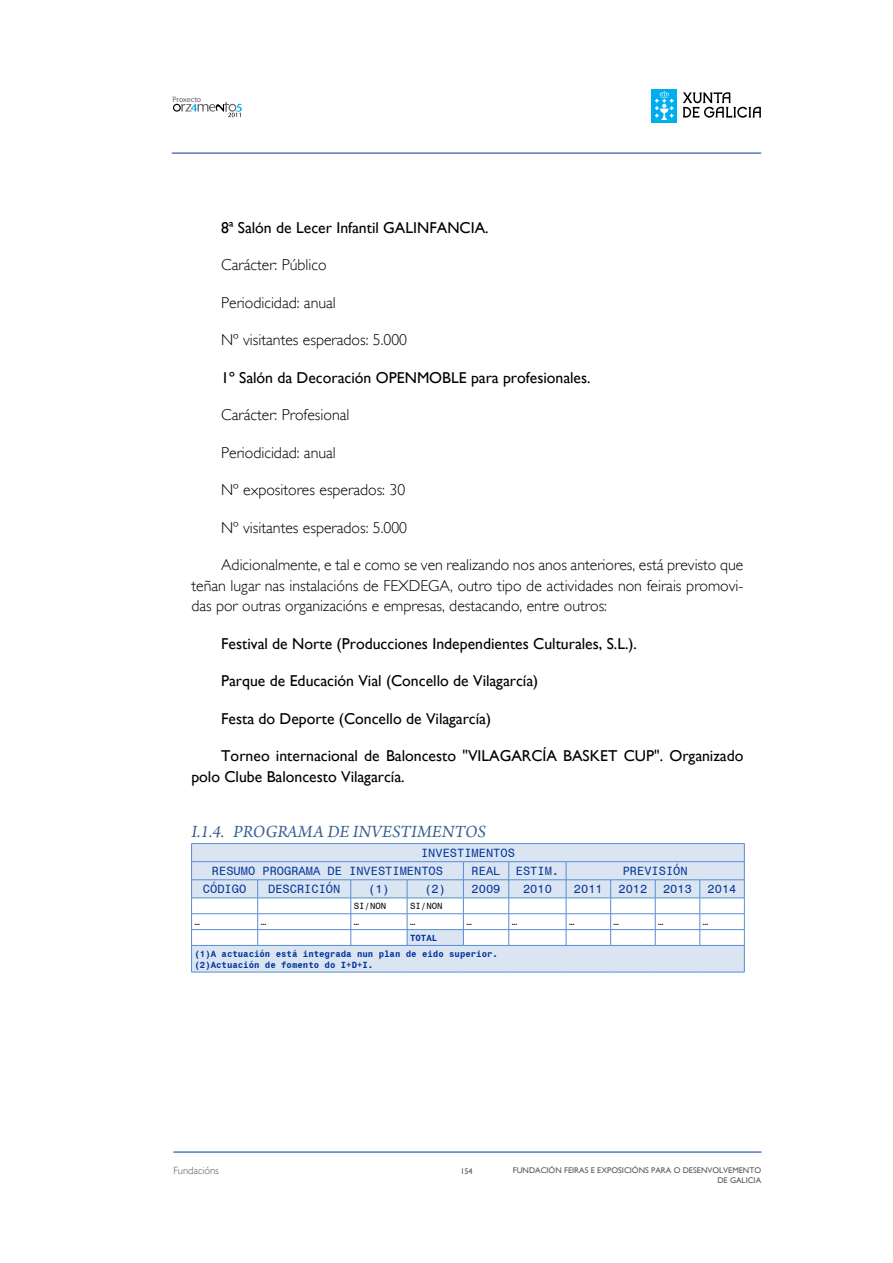
<style>
.page{position:relative;width:893px;height:1263px;background:#fff}
.page>*{position:absolute;margin:0;border:0;box-sizing:border-box;transform-origin:0 0}
.t1{font:italic 18px "Arno Pro";color:#365f91}
.t2{font:300 15.75px/20.4px "Gill Sans";color:#000;text-align:justify}
.t3{font:15.75px/20.4px "Gill Sans";color:#000}
.t4{font:12px/18.1px "Monospace 821 BT";color:#00359e}
.t5{font:300 10.5px "Gill Sans";color:#58595b}
.t6{font:700 9px/15.9px "Monospace 821 BT";color:#00359e}
.t7{font:9px "Monospace 821 BT";color:#000}
.t8{font:8.25px/9.9px "Gill Sans";color:#58595b;text-align:right}
.t9{font:7.95px "Myriad Pro";letter-spacing:-.01em;color:#636368}
</style>
<div class="page">
<div style="left:651px;top:89px;width:26px;height:34px;background:#00aeef"></div>
<svg style="left:655px;top:91px;width:19px;height:29px"></svg>
<svg style="left:683px;top:92px;width:78px;height:26px"></svg>
<svg style="left:173px;top:102px;width:69px;height:15px"></svg>
<hr style="left:172px;top:153px;width:589px;height:1px;background:#003a9e">
<hr style="left:173px;top:1152px;width:588px;height:1px;background:#003a9e">
<svg style="left:192px;top:844px;width:552px;height:128px;fill:#dbe5f1"></svg>
<hr style="left:191px;top:843px;width:67px;height:1px;background:#548dd4">
<hr style="left:258px;top:843px;width:93px;height:1px;background:#548dd4">
<hr style="left:351px;top:843px;width:56px;height:1px;background:#548dd4">
<hr style="left:407px;top:843px;width:56px;height:1px;background:#548dd4">
<hr style="left:463px;top:843px;width:46px;height:1px;background:#548dd4">
<hr style="left:509px;top:843px;width:57px;height:1px;background:#548dd4">
<hr style="left:566px;top:843px;width:45px;height:1px;background:#548dd4">
<hr style="left:611px;top:843px;width:44px;height:1px;background:#548dd4">
<hr style="left:655px;top:843px;width:45px;height:1px;background:#548dd4">
<hr style="left:700px;top:843px;width:44px;height:1px;background:#548dd4">
<hr style="left:191px;top:861px;width:67px;height:1px;background:#548dd4">
<hr style="left:258px;top:861px;width:93px;height:1px;background:#548dd4">
<hr style="left:351px;top:861px;width:56px;height:1px;background:#548dd4">
<hr style="left:407px;top:861px;width:56px;height:1px;background:#548dd4">
<hr style="left:463px;top:861px;width:46px;height:1px;background:#548dd4">
<hr style="left:509px;top:861px;width:57px;height:1px;background:#548dd4">
<hr style="left:566px;top:861px;width:45px;height:1px;background:#548dd4">
<hr style="left:611px;top:861px;width:44px;height:1px;background:#548dd4">
<hr style="left:655px;top:861px;width:45px;height:1px;background:#548dd4">
<hr style="left:700px;top:861px;width:44px;height:1px;background:#548dd4">
<hr style="left:191px;top:879px;width:67px;height:1px;background:#548dd4">
<hr style="left:191px;top:898px;width:67px;height:1px;background:#548dd4">
<hr style="left:258px;top:879px;width:93px;height:1px;background:#548dd4">
<hr style="left:258px;top:898px;width:93px;height:1px;background:#548dd4">
<hr style="left:351px;top:879px;width:56px;height:1px;background:#548dd4">
<hr style="left:407px;top:879px;width:56px;height:1px;background:#548dd4">
<hr style="left:463px;top:879px;width:46px;height:1px;background:#548dd4">
<hr style="left:463px;top:898px;width:46px;height:1px;background:#548dd4">
<hr style="left:509px;top:879px;width:57px;height:1px;background:#548dd4">
<hr style="left:509px;top:898px;width:57px;height:1px;background:#548dd4">
<hr style="left:566px;top:879px;width:45px;height:1px;background:#548dd4">
<hr style="left:566px;top:898px;width:45px;height:1px;background:#548dd4">
<hr style="left:611px;top:879px;width:44px;height:1px;background:#548dd4">
<hr style="left:611px;top:898px;width:44px;height:1px;background:#548dd4">
<hr style="left:655px;top:879px;width:45px;height:1px;background:#548dd4">
<hr style="left:655px;top:898px;width:45px;height:1px;background:#548dd4">
<hr style="left:700px;top:879px;width:44px;height:1px;background:#548dd4">
<hr style="left:700px;top:898px;width:44px;height:1px;background:#548dd4">
<hr style="left:407px;top:945px;width:56px;height:1px;background:#548dd4">
<hr style="left:191px;top:972px;width:67px;height:1px;background:#548dd4">
<hr style="left:258px;top:972px;width:93px;height:1px;background:#548dd4">
<hr style="left:351px;top:972px;width:56px;height:1px;background:#548dd4">
<hr style="left:407px;top:972px;width:56px;height:1px;background:#548dd4">
<hr style="left:463px;top:972px;width:46px;height:1px;background:#548dd4">
<hr style="left:509px;top:972px;width:57px;height:1px;background:#548dd4">
<hr style="left:566px;top:972px;width:45px;height:1px;background:#548dd4">
<hr style="left:611px;top:972px;width:44px;height:1px;background:#548dd4">
<hr style="left:655px;top:972px;width:45px;height:1px;background:#548dd4">
<hr style="left:700px;top:972px;width:44px;height:1px;background:#548dd4">
<hr style="left:351px;top:898px;width:56px;height:1px;background:#548dd4">
<hr style="left:407px;top:898px;width:56px;height:1px;background:#548dd4">
<hr style="left:351px;top:913px;width:56px;height:1px;background:#548dd4">
<hr style="left:407px;top:913px;width:56px;height:1px;background:#548dd4">
<hr style="left:407px;top:929px;width:56px;height:1px;background:#548dd4">
<hr style="left:191px;top:913px;width:67px;height:1px;background:#548dd4">
<hr style="left:258px;top:913px;width:93px;height:1px;background:#548dd4">
<hr style="left:463px;top:913px;width:46px;height:1px;background:#548dd4">
<hr style="left:509px;top:913px;width:57px;height:1px;background:#548dd4">
<hr style="left:566px;top:913px;width:45px;height:1px;background:#548dd4">
<hr style="left:611px;top:913px;width:44px;height:1px;background:#548dd4">
<hr style="left:655px;top:913px;width:45px;height:1px;background:#548dd4">
<hr style="left:700px;top:913px;width:44px;height:1px;background:#548dd4">
<hr style="left:191px;top:929px;width:67px;height:1px;background:#548dd4">
<svg style="left:191px;top:844px;width:1px;height:128px"></svg>
<hr style="left:191px;top:945px;width:67px;height:1px;background:#548dd4">
<hr style="left:258px;top:929px;width:93px;height:1px;background:#548dd4">
<svg style="left:257px;top:880px;width:1px;height:65px"></svg>
<hr style="left:258px;top:945px;width:93px;height:1px;background:#548dd4">
<hr style="left:351px;top:929px;width:56px;height:1px;background:#548dd4">
<svg style="left:351px;top:880px;width:1px;height:65px"></svg>
<svg style="left:407px;top:880px;width:1px;height:65px"></svg>
<hr style="left:351px;top:945px;width:56px;height:1px;background:#548dd4">
<hr style="left:463px;top:929px;width:46px;height:1px;background:#548dd4">
<svg style="left:463px;top:862px;width:1px;height:83px"></svg>
<hr style="left:463px;top:945px;width:46px;height:1px;background:#548dd4">
<hr style="left:509px;top:929px;width:57px;height:1px;background:#548dd4">
<svg style="left:508px;top:862px;width:1px;height:83px"></svg>
<hr style="left:509px;top:945px;width:57px;height:1px;background:#548dd4">
<hr style="left:566px;top:929px;width:45px;height:1px;background:#548dd4">
<svg style="left:566px;top:862px;width:1px;height:83px"></svg>
<hr style="left:566px;top:945px;width:45px;height:1px;background:#548dd4">
<hr style="left:611px;top:929px;width:44px;height:1px;background:#548dd4">
<svg style="left:610px;top:880px;width:1px;height:65px"></svg>
<hr style="left:611px;top:945px;width:44px;height:1px;background:#548dd4">
<hr style="left:655px;top:929px;width:45px;height:1px;background:#548dd4">
<svg style="left:655px;top:880px;width:1px;height:65px"></svg>
<hr style="left:655px;top:945px;width:45px;height:1px;background:#548dd4">
<hr style="left:700px;top:929px;width:44px;height:1px;background:#548dd4">
<svg style="left:699px;top:880px;width:1px;height:65px"></svg>
<svg style="left:744px;top:844px;width:1px;height:128px"></svg>
<hr style="left:700px;top:945px;width:44px;height:1px;background:#548dd4">
<p class="t9" style="left:172px;top:95px;width:30px">Proxecto</p>
<p class="t3" style="left:221px;top:218px;width:269px">8ª Salón de Lecer Infantil GALINFANCIA.</p>
<p class="t2" style="left:221px;top:255px;width:107px">Carácter: Público</p>
<p class="t2" style="left:221px;top:293px;width:116px">Periodicidad: anual</p>
<p class="t2" style="left:221px;top:330px;width:188px">Nº visitantes esperados: 5.000</p>
<p class="t3" style="left:221px;top:368px;width:371px">1º Salón da Decoración OPENMOBLE para profesionales.</p>
<p class="t2" style="left:221px;top:405px;width:130px">Carácter: Profesional</p>
<p class="t2" style="left:221px;top:443px;width:116px">Periodicidad: anual</p>
<p class="t2" style="left:221px;top:480px;width:186px">Nº expositores esperados: 30</p>
<p class="t2" style="left:221px;top:518px;width:188px">Nº visitantes esperados: 5.000</p>
<p class="t2" style="left:191px;top:555px;width:554px;text-indent:30px">Adicionalmente, e tal e como se ven realizando nos anos anteriores, está previsto que teñan lugar nas instalacións de FEXDEGA, outro tipo de actividades non feirais promovi&shy;das por outras organizacións e empresas, destacando, entre outros:</p>
<p class="t3" style="left:221px;top:633px;width:417px">Festival de Norte (Producciones Independientes Culturales, S.L.).</p>
<p class="t3" style="left:221px;top:671px;width:319px">Parque de Educación Vial (Concello de Vilagarcía)</p>
<p class="t3" style="left:221px;top:708px;width:271px">Festa do Deporte (Concello de Vilagarcía)</p>
<p class="t3" style="left:191px;top:746px;width:554px;text-indent:30px">Torneo internacional de Baloncesto "VILAGARCÍA BASKET CUP". Organizado polo Clube Baloncesto Vilagarcía.</p>
<p class="t1" style="left:191px;top:822px;width:296px">I.1.4. PROGRAMA DE INVESTIMENTOS</p>
<p class="t4" style="left:212px;top:844px;width:305px;text-indent:209px">INVESTIMENTOS<br>RESUMO PROGRAMA DE INVESTIMENTOS</p>
<p class="t4" style="left:472px;top:862px;width:30px">REAL</p>
<p class="t4" style="left:516px;top:862px;width:45px">ESTIM.</p>
<p class="t4" style="left:623px;top:862px;width:67px">PREVISIÓN</p>
<p class="t4" style="left:203px;top:880px;width:45px">CÓDIGO</p>
<p class="t4" style="left:268px;top:880px;width:74px">DESCRICIÓN</p>
<p class="t4" style="left:368px;top:880px;width:23px">(1)</p>
<p class="t4" style="left:424px;top:880px;width:78px">(2) 2009</p>
<p class="t4" style="left:523px;top:880px;width:30px">2010</p>
<p class="t4" style="left:574px;top:880px;width:30px">2011</p>
<p class="t4" style="left:618px;top:880px;width:30px">2012</p>
<p class="t4" style="left:663px;top:880px;width:30px">2013</p>
<p class="t4" style="left:708px;top:880px;width:30px">2014</p>
<p class="t7" style="left:354px;top:900px;width:34px">SI/NON</p>
<p class="t7" style="left:410px;top:900px;width:34px">SI/NON</p>
<p class="t7" style="left:195px;top:916px;width:7px">…</p>
<p class="t7" style="left:261px;top:916px;width:7px">…</p>
<p class="t7" style="left:354px;top:916px;width:7px">…</p>
<p class="t7" style="left:410px;top:916px;width:7px">…</p>
<p class="t7" style="left:466px;top:916px;width:7px">…</p>
<p class="t7" style="left:512px;top:916px;width:7px">…</p>
<p class="t7" style="left:569px;top:916px;width:7px">…</p>
<p class="t7" style="left:614px;top:916px;width:7px">…</p>
<p class="t7" style="left:658px;top:916px;width:7px">…</p>
<p class="t7" style="left:703px;top:916px;width:7px">…</p>
<p class="t6" style="left:195px;top:930px;width:305px;text-indent:216px">TOTAL<br>(1)A actuación está integrada nun plan de eido superior.</p>
<p class="t6" style="left:195px;top:956px;width:180px">(2)Actuación de fomento do I+D+I.</p>
<p class="t5" style="left:173px;top:1164px;width:47px">Fundacións</p>
<p class="t8" style="left:460px;top:1167px;width:14px">154</p>
<p class="t8" style="left:513px;top:1165px;width:250px">FUNDACIÓN FEIRAS E EXPOSICIÓNS PARA O DESENVOLVEMENTO<br>DE GALICIA</p>
</div>
